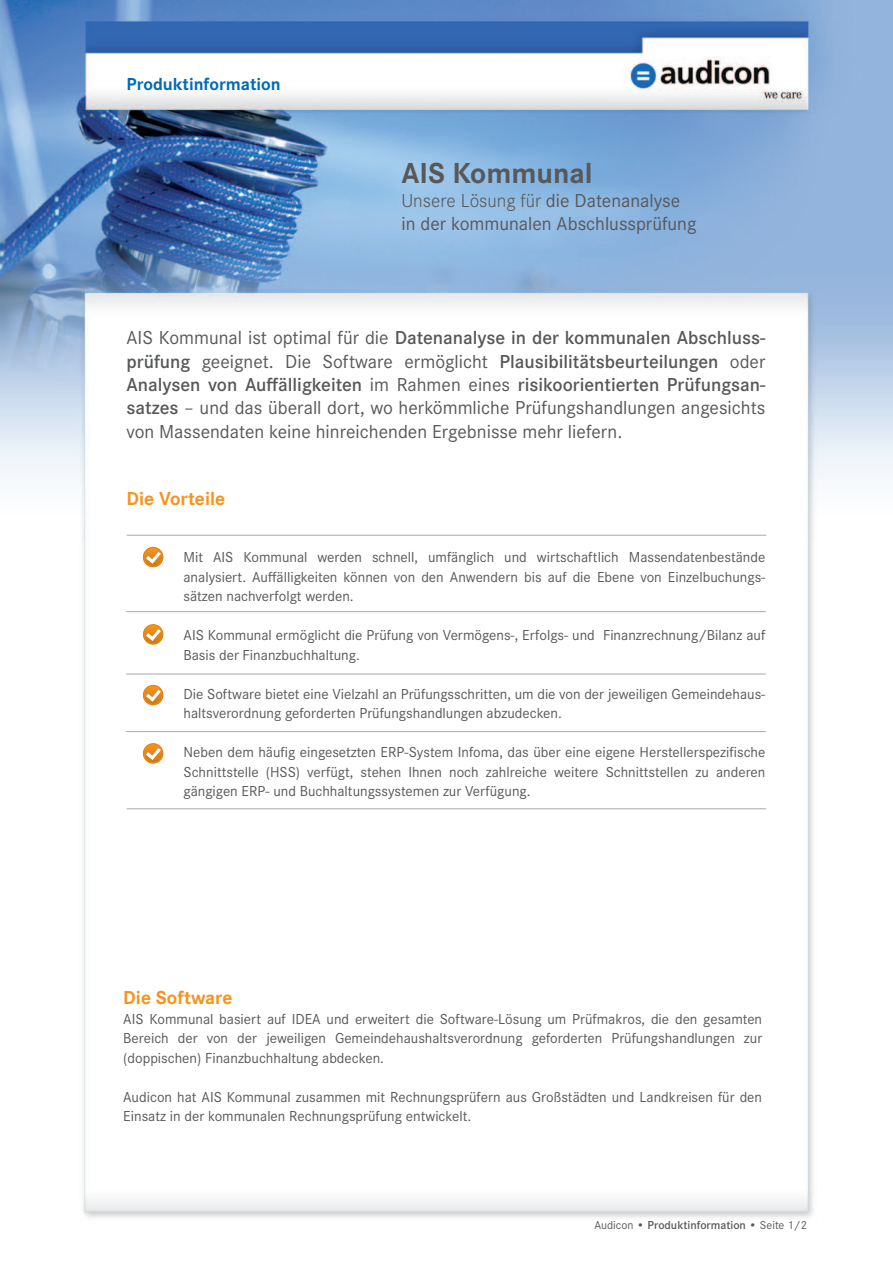
<style>
.page{position:relative;width:893px;height:1263px;background:#fff}
.page>*{position:absolute;margin:0;border:0;box-sizing:border-box;transform-origin:0 0}
.t1{font:700 30px "Corporate S";color:#57585a}
.t2{font:19.5px/23.4px "Corporate S";color:#57585a}
.t3{font:700 19.5px "Corporate S";color:#f7931d}
.t4{font:700 18px "Corporate S";color:#006bb6}
.t5{font:15px/19.5px "Corporate S";color:#57585a;text-align:justify}
.t6{font:600 12px "Corporate S";color:#57585a}
.s1{font-weight:300}
.s2{font-weight:600}
.s3{font-weight:400}
</style>
<div class="page">
<img style="left:0;top:0;width:893px;height:1218px">
<svg style="left:143px;top:624px;width:20px;height:20px"></svg>
<svg style="left:143px;top:685px;width:20px;height:20px"></svg>
<svg style="left:143px;top:743px;width:20px;height:20px"></svg>
<hr style="left:126px;top:674px;width:639px;height:1px;background:#a8a9ad">
<hr style="left:126px;top:611px;width:639px;height:1px;background:#a8a9ad">
<hr style="left:126px;top:731px;width:639px;height:1px;background:#a8a9ad">
<hr style="left:127px;top:808px;width:639px;height:1px;background:#a8a9ad">
<svg style="left:143px;top:547px;width:20px;height:20px"></svg>
<hr style="left:127px;top:535px;width:639px;height:1px;background:#a8a9ad">
<p class="t4" style="left:126px;top:74px;width:156px">Produktinformation</p>
<h1 class="t1" style="left:401px;top:156px;width:193px">AIS Kommunal</h1>
<h2 class="t2" style="left:401px;top:189px;width:297px"><span class="s1">Unsere Lösung für</span> die Datenanalyse in der kommunalen Abschlussprüfung</h2>
<p class="t2" style="left:126px;top:326px;width:640px;text-align:justify">AIS Kommunal ist optimal für die <span class="s2">Datenanalyse in der kommunalen Abschluss&shy;prüfung</span> geeignet. Die Software ermöglicht <span class="s2">Plausibilitätsbeurteilungen</span> oder <span class="s2">Analysen von Auffälligkeiten</span> im Rahmen eines <span class="s2">risikoorientierten Prüfungsan&shy;satzes</span> – und das überall dort, wo herkömmliche Prüfungshandlungen angesichts von Massendaten keine hinreichenden Ergebnisse mehr liefern.</p>
<h2 class="t3" style="left:126px;top:487px;width:100px">Die Vorteile</h2>
<p class="t5" style="left:183px;top:547px;width:583px">Mit AIS Kommunal werden schnell, umfänglich und wirtschaftlich Massendatenbestände analysiert. Auffälligkeiten können von den Anwendern bis auf die Ebene von Einzelbuchungs&shy;sätzen nachverfolgt werden.</p>
<p class="t5" style="left:183px;top:625px;width:583px">AIS Kommunal ermöglicht die Prüfung von Vermögens-, Erfolgs- und Finanzrechnung/Bilanz auf<br>Basis der Finanzbuchhaltung.</p>
<p class="t5" style="left:183px;top:684px;width:583px">Die Software bietet eine Vielzahl an Prüfungsschritten, um die von der jeweiligen Gemeindehaus&shy;haltsverordnung geforderten Prüfungshandlungen abzudecken.</p>
<p class="t5" style="left:183px;top:742px;width:583px">Neben dem häufig eingesetzten ERP-System Infoma, das über eine eigene Herstellerspezifische Schnittstelle (HSS) verfügt, stehen Ihnen noch zahlreiche weitere Schnittstellen zu anderen gängigen ERP- und Buchhaltungssystemen zur Verfügung.</p>
<h2 class="t3" style="left:123px;top:987px;width:111px">Die Software</h2>
<p class="t5" style="left:123px;top:1009px;width:640px">AIS Kommunal basiert auf IDEA und erweitert die Software-Lösung um Prüfmakros, die den gesamten Bereich der von der jeweiligen Gemeindehaushaltsverordnung geforderten Prüfungshandlungen zur (doppischen) Finanzbuchhaltung abdecken.</p>
<p class="t5" style="left:123px;top:1087px;width:640px">Audicon hat AIS Kommunal zusammen mit Rechnungsprüfern aus Großstädten und Landkreisen für den<br>Einsatz in der kommunalen Rechnungsprüfung entwickelt.</p>
<p class="t6" style="left:594px;top:1218px;width:214px"><span class="s3">Audicon •</span> Produktinformation • <span class="s3">Seite 1/2</span></p>
</div>
